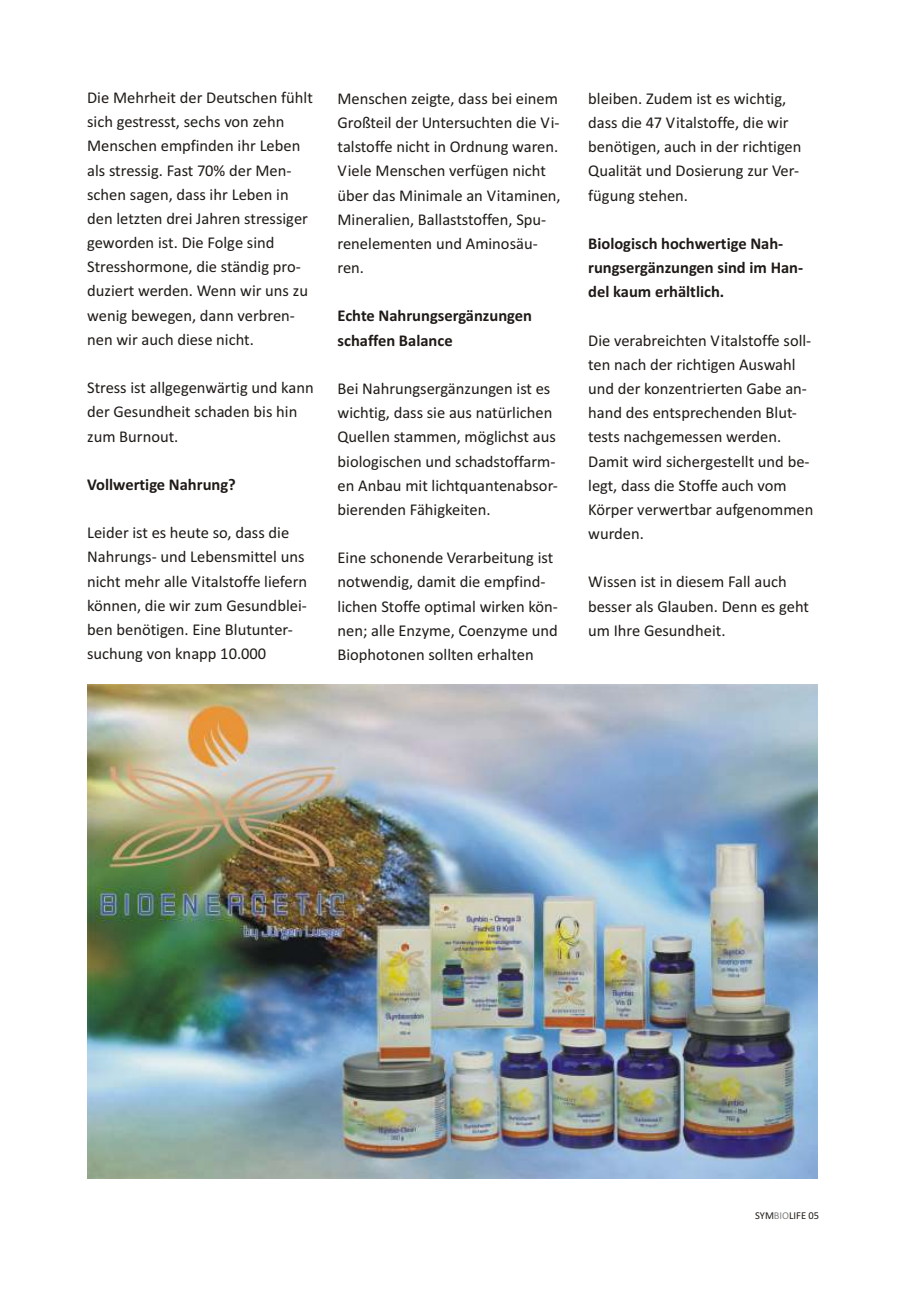
<style>
.page{position:relative;width:906px;height:1289px;background:#fff}
.page>*{position:absolute;margin:0;border:0;box-sizing:border-box;transform-origin:0 0}
.t1{font:16.5px/24.2px "Calibri";color:#1f1a17}
.t2{font:700 16.5px/24.2px "Calibri";color:#1f1a17}
.t3{font:10.5px "Calibri";color:#1f1a17}
.s1{color:#828282}
</style>
<div class="page">
<img style="left:87px;top:684px;width:731px;height:494px">
<p class="t1" style="left:87px;top:87px;width:227px">Die Mehrheit der Deutschen fühlt sich gestresst, sechs von zehn<br>Menschen empfinden ihr Leben als stressig. Fast 70% der Men&shy;schen sagen, dass ihr Leben in den letzten drei Jahren stressiger geworden ist. Die Folge sind<br>Stresshormone, die ständig pro&shy;duziert werden. Wenn wir uns zu wenig bewegen, dann verbren&shy;nen wir auch diese nicht.</p>
<p class="t1" style="left:87px;top:377px;width:228px">Stress ist allgegenwärtig und kann der Gesundheit schaden bis hin zum Burnout.</p>
<p class="t2" style="left:87px;top:474px;width:150px">Vollwertige Nahrung?</p>
<p class="t1" style="left:87px;top:522px;width:222px">Leider ist es heute so, dass die<br>Nahrungs- und Lebensmittel uns nicht mehr alle Vitalstoffe liefern können, die wir zum Gesundblei&shy;ben benötigen. Eine Blutunter&shy;suchung von knapp 10.000</p>
<p class="t1" style="left:338px;top:88px;width:225px">Menschen zeigte, dass bei einem<br>Großteil der Untersuchten die Vi&shy;talstoffe nicht in Ordnung waren.<br>Viele Menschen verfügen nicht über das Minimale an Vitaminen,<br>Mineralien, Ballaststoffen, Spu&shy;renelementen und Aminosäu&shy;ren.</p>
<p class="t2" style="left:338px;top:305px;width:196px">Echte Nahrungsergänzungen schaffen Balance</p>
<p class="t1" style="left:338px;top:378px;width:222px">Bei Nahrungsergänzungen ist es wichtig, dass sie aus natürlichen<br>Quellen stammen, möglichst aus biologischen und schadstoffarm&shy;en Anbau mit lichtquantenabsor&shy;bierenden Fähigkeiten.</p>
<p class="t1" style="left:338px;top:547px;width:222px">Eine schonende Verarbeitung ist notwendig, damit die empfind&shy;lichen Stoffe optimal wirken kön&shy;nen; alle Enzyme, Coenzyme und<br>Biophotonen sollten erhalten</p>
<p class="t1" style="left:588px;top:88px;width:215px">bleiben. Zudem ist es wichtig, dass die 47 Vitalstoffe, die wir benötigen, auch in der richtigen<br>Qualität und Dosierung zur Ver&shy;fügung stehen.</p>
<p class="t2" style="left:588px;top:233px;width:216px">Biologisch hochwertige Nah&shy;rungsergänzungen sind im Han&shy;del kaum erhältlich.</p>
<p class="t1" style="left:588px;top:329px;width:227px">Die verabreichten Vitalstoffe soll&shy;ten nach der richtigen Auswahl und der konzentrierten Gabe an&shy;hand des entsprechenden Blut&shy;tests nachgemessen werden.<br>Damit wird sichergestellt und be&shy;legt, dass die Stoffe auch vom<br>Körper verwertbar aufgenommen wurden.</p>
<p class="t1" style="left:588px;top:571px;width:222px">Wissen ist in diesem Fall auch besser als Glauben. Denn es geht um Ihre Gesundheit.</p>
<p class="t3" style="left:755px;top:1211px;width:66px">SYM<span class="s1">BIO</span>LIFE 05</p>
</div>
